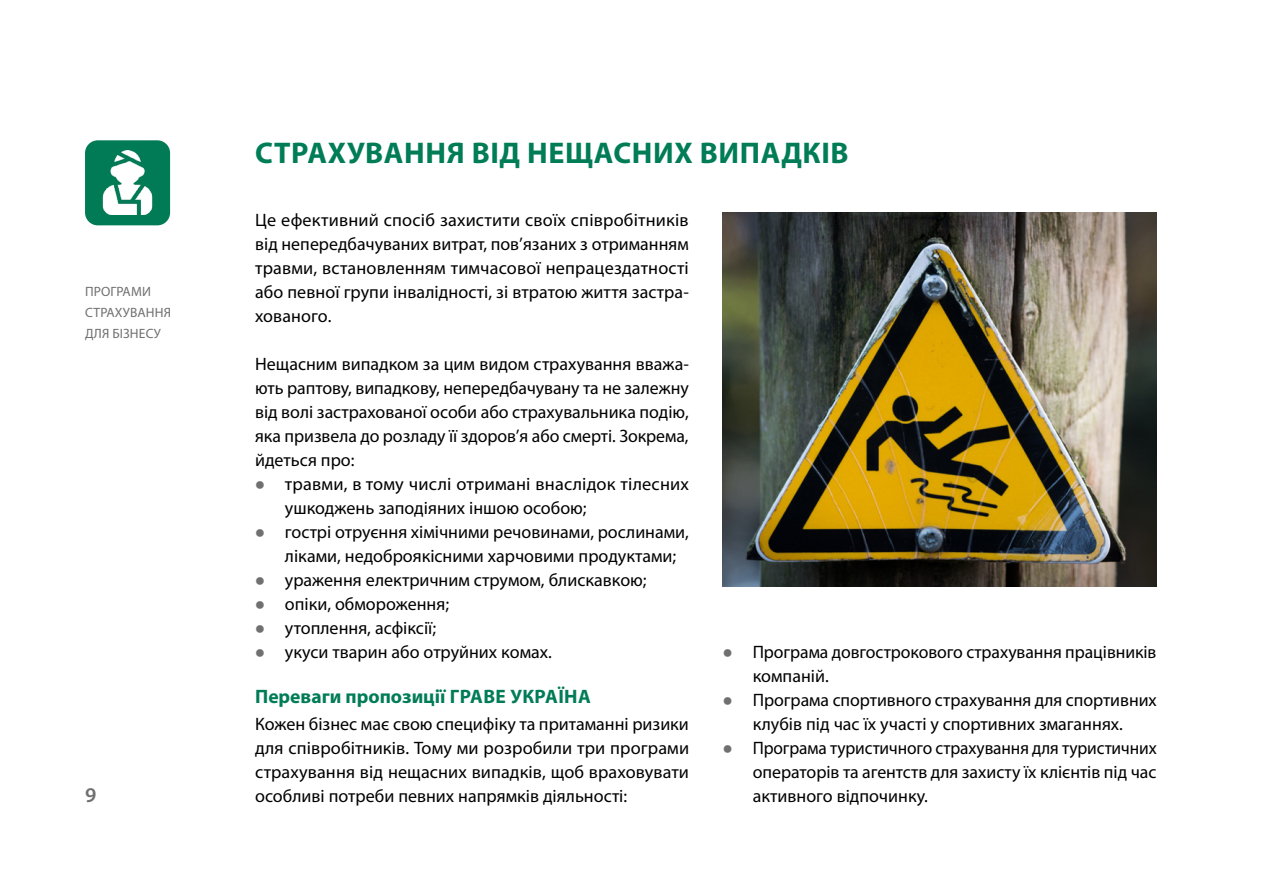
<style>
.page{position:relative;width:1263px;height:893px;background:#fff}
.page>*{position:absolute;margin:0;border:0;box-sizing:border-box;transform-origin:0 0}
.t1{font:700 30px "Myriad Pro";letter-spacing:.02em;color:#007c57}
.t2{font:600 21px "Myriad Pro";color:#707070}
.t3{font:700 19.5px "Myriad Pro";color:#007c57}
.t4{font:18px/24px "Myriad Pro";color:#000;text-align:justify}
.t5{font:13.5px/21px "Myriad Pro";letter-spacing:.01em;color:#707070}
.s1{font-weight:900;font-size:27px;color:#707070}
</style>
<div class="page">
<img style="left:723px;top:213px;width:434px;height:373px">
<div style="left:85px;top:140px;width:85px;height:85px;background:#007b56;border-radius:13px"></div>
<img style="left:102px;top:151px;width:51px;height:64px">
<p class="t5" style="left:85px;top:281px;width:88px">ПРОГРАМИ<br>СТРАХУВАННЯ<br>ДЛЯ БІЗНЕСУ</p>
<p class="t2" style="left:85px;top:782px;width:13px">9</p>
<h1 class="t1" style="left:255px;top:133px;width:595px">СТРАХУВАННЯ ВІД НЕЩАСНИХ ВИПАДКІВ</h1>
<p class="t4" style="left:255px;top:208px;width:435px">Це ефективний спосіб захистити своїх співробітників від непередбачуваних витрат, пов’язаних з отриманням травми, встановленням тимчасової непрацездатності або певної групи інвалідності, зі втратою життя застра&shy;хованого.</p>
<p class="t4" style="left:255px;top:352px;width:435px">Нещасним випадком за цим видом страхування вважа&shy;ють раптову, випадкову, непередбачувану та не залежну від волі застрахованої особи або страхувальника подію, яка призвела до розладу її здоров’я або смерті. Зокрема, йдеться про:</p>
<p class="t4" style="left:285px;top:472px;width:406px;text-indent:-30px"><span class="s1">•</span> травми, в тому числі отримані внаслідок тілесних ушкоджень заподіяних іншою особою;</p>
<p class="t4" style="left:285px;top:520px;width:406px;text-indent:-30px"><span class="s1">•</span> гострі отруєння хімічними речовинами, рослинами, ліками, недоброякісними харчовими продуктами;</p>
<p class="t4" style="left:255px;top:568px;width:393px"><span class="s1">•</span> ураження електричним струмом, блискавкою;</p>
<p class="t4" style="left:255px;top:592px;width:195px"><span class="s1">•</span> опіки, обмороження;</p>
<p class="t4" style="left:255px;top:616px;width:182px"><span class="s1">•</span> утоплення, асфіксії;</p>
<p class="t4" style="left:255px;top:640px;width:298px"><span class="s1">•</span> укуси тварин або отруйних комах.</p>
<p class="t3" style="left:255px;top:684px;width:337px">Переваги пропозиції ГРАВЕ УКРАЇНА</p>
<p class="t4" style="left:255px;top:712px;width:435px">Кожен бізнес має свою специфіку та притаманні ризики для співробітників. Тому ми розробили три програми страхування від нещасних випадків, щоб враховувати особливі потреби певних напрямків діяльності:</p>
<p class="t4" style="left:753px;top:640px;width:405px;text-indent:-30px"><span class="s1">•</span> Програма довгострокового страхування працівників компаній.</p>
<p class="t4" style="left:723px;top:688px;width:435px;text-align:center"><span class="s1">•</span> Програма спортивного страхування для спортивних клубів під час їх участі у спортивних змаганнях.</p>
<p class="t4" style="left:753px;top:736px;width:406px;text-indent:-30px"><span class="s1">•</span> Програма туристичного страхування для туристичних операторів та агентств для захисту їх клієнтів під час активного відпочинку.</p>
</div>
